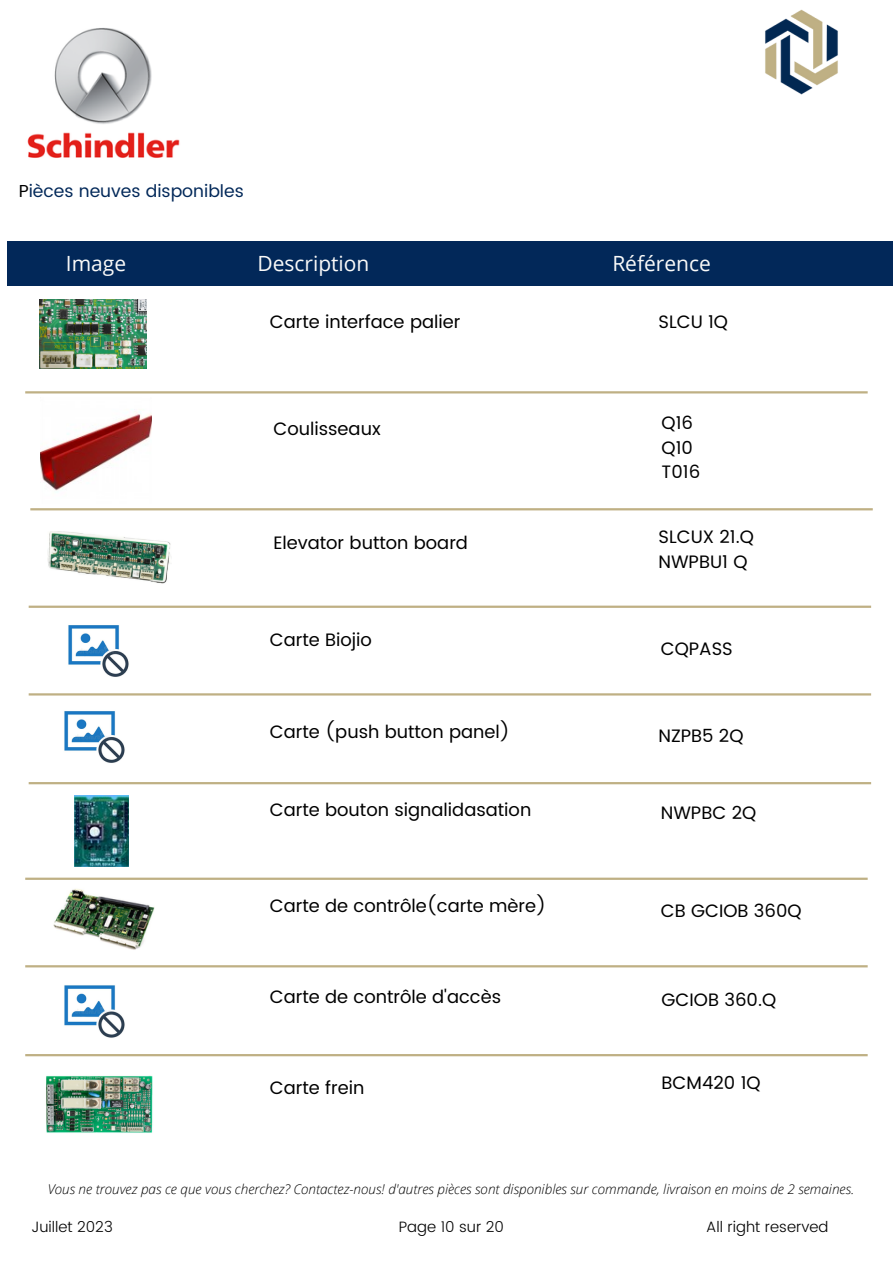
<style>
.page{position:relative;width:893px;height:1264px;background:#fff}
.page>*{position:absolute;margin:0;border:0;box-sizing:border-box;transform-origin:0 0}
.t1{font:21px "Open Sans";color:#fafaf9}
.t2{font:18px "Poppins";color:#000}
.t3{font:17.4px "Poppins";color:#022859}
.t4{font:300 15px "Poppins";color:#000}
.t5{font:italic 300 13.5px "Open Sans";color:#000}
.s1{color:#000}
</style>
<div class="page">
<div style="left:7px;top:241px;width:885px;height:45px;background:#022859"></div>
<hr style="left:25px;top:391px;width:842px;height:2px;background:#bfb084">
<hr style="left:30px;top:508px;width:842px;height:2px;background:#bfb084">
<hr style="left:29px;top:605px;width:842px;height:3px;background:#bfb084">
<hr style="left:29px;top:782px;width:842px;height:2px;background:#bfb084">
<hr style="left:25px;top:877px;width:842px;height:2px;background:#bfb084">
<img style="left:765px;top:9px;width:73px;height:86px">
<img style="left:27px;top:28px;width:153px;height:130px">
<img style="left:39px;top:300px;width:107px;height:68px">
<img style="left:41px;top:412px;width:111px;height:79px">
<img style="left:48px;top:531px;width:123px;height:53px">
<hr style="left:29px;top:693px;width:842px;height:2px;background:#bfb084">
<hr style="left:25px;top:965px;width:842px;height:2px;background:#bfb084">
<hr style="left:25px;top:1054px;width:842px;height:2px;background:#bfb084">
<img style="left:74px;top:795px;width:54px;height:71px">
<img style="left:53px;top:889px;width:102px;height:61px">
<img style="left:46px;top:1075px;width:107px;height:58px">
<img style="left:68px;top:625px;width:61px;height:52px">
<img style="left:64px;top:711px;width:61px;height:52px">
<img style="left:64px;top:985px;width:61px;height:53px">
<p class="t3" style="left:19px;top:181px;width:227px"><span class="s1">P</span>ièces neuves disponibles</p>
<p class="t1" style="left:66px;top:248px;width:62px">Image</p>
<p class="t1" style="left:257px;top:248px;width:113px">Description</p>
<p class="t1" style="left:612px;top:248px;width:100px">Référence</p>
<p class="t2" style="left:270px;top:311px;width:192px">Carte interface palier</p>
<p class="t2" style="left:273px;top:418px;width:109px">Coulisseaux</p>
<p class="t2" style="left:273px;top:532px;width:196px">Elevator button board</p>
<p class="t2" style="left:270px;top:629px;width:104px">Carte Biojio</p>
<p class="t2" style="left:270px;top:721px;width:241px">Carte (push button panel)</p>
<p class="t2" style="left:270px;top:799px;width:263px">Carte bouton signalidasation</p>
<p class="t2" style="left:270px;top:895px;width:278px">Carte de contrôle(carte mère)</p>
<p class="t2" style="left:270px;top:986px;width:233px">Carte de contrôle d'accès</p>
<p class="t2" style="left:658px;top:311px;width:71px">SLCU 1Q</p>
<p class="t2" style="left:661px;top:412px;width:33px">Q16</p>
<p class="t2" style="left:661px;top:437px;width:33px">Q10</p>
<p class="t2" style="left:661px;top:461px;width:40px">T016</p>
<p class="t2" style="left:658px;top:526px;width:97px">SLCUX 21.Q</p>
<p class="t2" style="left:658px;top:551px;width:90px">NWPBU1 Q</p>
<p class="t2" style="left:660px;top:638px;width:74px">CQPASS</p>
<p class="t2" style="left:658px;top:725px;width:87px">NZPB5 2Q</p>
<p class="t2" style="left:660px;top:802px;width:97px">NWPBC 2Q</p>
<p class="t2" style="left:660px;top:900px;width:142px">CB GCIOB 360Q</p>
<p class="t2" style="left:661px;top:989px;width:116px">GCIOB 360.Q</p>
<p class="t2" style="left:270px;top:1077px;width:96px">Carte frein</p>
<p class="t2" style="left:661px;top:1072px;width:100px">BCM420 1Q</p>
<p class="t5" style="left:48px;top:1179px;width:808px">Vous ne trouvez pas ce que vous cherchez? Contactez-nous! d'autres pièces sont disponibles sur commande, livraison en moins de 2 semaines.</p>
<p class="t4" style="left:31px;top:1217px;width:83px">Juillet 2023</p>
<p class="t4" style="left:399px;top:1217px;width:107px">Page 10 sur 20</p>
<p class="t4" style="left:706px;top:1217px;width:124px">All right reserved</p>
</div>
